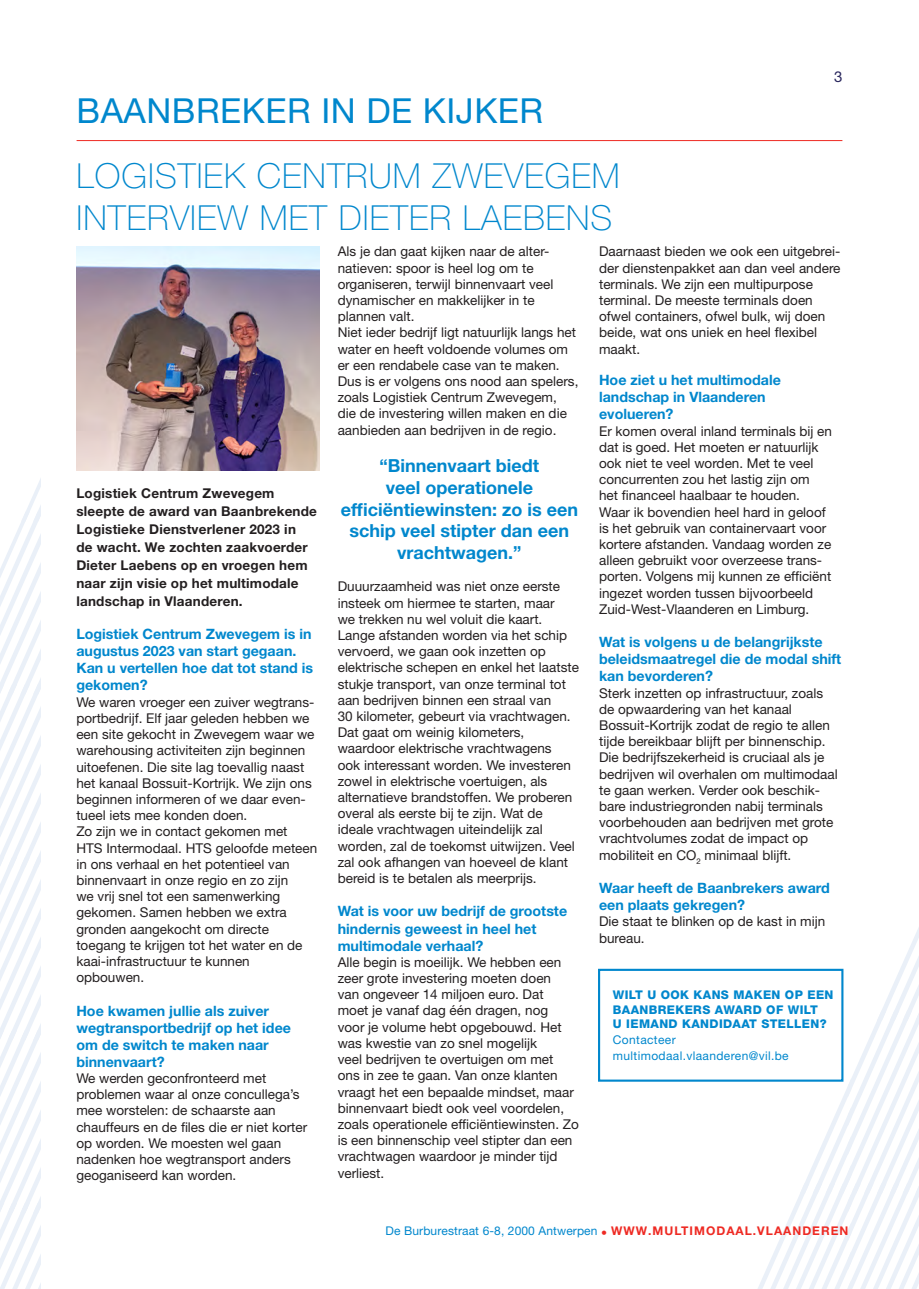
<style>
.page{position:relative;width:919px;height:1289px;background:#fff}
.page>*{position:absolute;margin:0;border:0;box-sizing:border-box;transform-origin:0 0}
.T1{font:100 34.5px "Helvetica Neue LT Std";letter-spacing:.03em;color:#0087cd}
.T1_header{font:34.5px "Helvetica Neue LT Std";letter-spacing:.015em;color:#0087cd}
.T2{font:700 18px/21.6px "Helvetica Neue LT Std";color:#0087cd;text-align:center}
.t1{font:15px "Helvetica Neue LT Std";color:#29265d}
.T2-2{font:700 14.25px/17.1px "Helvetica Neue LT Std";color:#0087cd}
.body{font:13.5px/16.2px "Helvetica Neue LT Std";color:#231f20}
.Inleiding{font:700 13.5px/18px "Helvetica Neue LT Std";letter-spacing:.015em;color:#231f20}
.meer_weten_contact{font:12px "Helvetica Neue LT Std";letter-spacing:.01em;color:#0087cd}
.meer_weten{font:800 12px/14.4px "Helvetica Neue LT Std";letter-spacing:.03em;color:#0087cd}
.meer_weten_contact-2{font:12px "Helvetica Neue LT Std";letter-spacing:.03em;color:#0087cd}
.body-2{font:800 12px "Helvetica Neue LT Std";letter-spacing:.03em;color:#0087cd}
.s1{color:#ee2a23}
.s2{font-weight:700;color:#ee2a23}
</style>
<div class="page">
<svg style="left:598px;top:927px;width:321px;height:362px"></svg>
<hr style="left:77px;top:140px;width:765px;height:1px;background:#ee2a23">
<svg style="left:0;top:478px;width:41px;height:810px"></svg>
<img style="left:77px;top:246px;width:243px;height:224px">
<div style="left:598px;top:968px;width:245px;height:113px;border:2px solid #0087cd"></div>
<p class="T1_header" style="left:77px;top:90px;width:468px">BAANBREKER IN DE KIJKER</p>
<p class="T1" style="left:77px;top:156px;width:544px">LOGISTIEK CENTRUM ZWEVEGEM</p>
<p class="T1" style="left:77px;top:198px;width:537px">INTERVIEW MET DIETER LAEBENS</p>
<p class="t1" style="left:834px;top:68px;width:10px">3</p>
<p class="Inleiding" style="left:76px;top:483px;width:242px">Logistiek Centrum Zwevegem sleepte de award van Baanbrekende<br>Logistieke Dienstverlener 2023 in<br>de wacht. We zochten zaakvoerder<br>Dieter Laebens op en vroegen hem naar zijn visie op het multimodale landschap in Vlaanderen.</p>
<p class="T2-2" style="left:76px;top:625px;width:238px">Logistiek Centrum Zwevegem is in augustus 2023 van start gegaan.<br>Kan u vertellen hoe dat tot stand is gekomen?</p>
<p class="body" style="left:76px;top:693px;width:239px">We waren vroeger een zuiver wegtrans&shy;portbedrijf. Elf jaar geleden hebben we een site gekocht in Zwevegem waar we warehousing activiteiten zijn beginnen uitoefenen. Die site lag toevallig naast het kanaal Bossuit-Kortrijk. We zijn ons beginnen informeren of we daar even&shy;tueel iets mee konden doen.</p>
<p class="body" style="left:76px;top:823px;width:213px">Zo zijn we in contact gekomen met</p>
<p class="body" style="left:76px;top:839px;width:242px">HTS Intermodaal. HTS geloofde meteen in ons verhaal en het potentieel van</p>
<p class="body" style="left:76px;top:871px;width:228px">binnenvaart in onze regio en zo zijn we vrij snel tot een samenwerking gekomen. Samen hebben we extra gronden aangekocht om directe toegang te krijgen tot het water en de kaai-infrastructuur te kunnen opbouwen.</p>
<p class="T2-2" style="left:76px;top:1001px;width:216px">Hoe kwamen jullie als zuiver wegtransportbedrijf op het idee om de switch te maken naar binnenvaart?</p>
<p class="body" style="left:76px;top:1069px;width:232px">We werden geconfronteerd met problemen waar al onze concullega’s mee worstelen: de schaarste aan chauffeurs en de files die er niet korter op worden. We moesten wel gaan nadenken hoe wegtransport anders geoganiseerd kan worden.</p>
<p class="body" style="left:338px;top:243px;width:217px">Als je dan gaat kijken naar de alter&shy;natieven: spoor is heel log om te organiseren, terwijl binnenvaart veel dynamischer en makkelijker in te plannen valt.</p>
<p class="body" style="left:338px;top:324px;width:242px">Niet ieder bedrijf ligt natuurlijk langs het water en heeft voldoende volumes om er een rendabele case van te maken.<br>Dus is er volgens ons nood aan spelers, zoals Logistiek Centrum Zwevegem, die de investering willen maken en die aanbieden aan bedrijven in de regio.</p>
<p class="T2" style="left:340px;top:455px;width:239px">“Binnenvaart biedt<br>veel operationele efficiëntiewinsten: zo is een schip veel stipter dan een vrachtwagen.”</p>
<p class="body" style="left:338px;top:578px;width:243px">Duuurzaamheid was niet onze eerste insteek om hiermee te starten, maar<br>we trekken nu wel voluit die kaart.<br>Lange afstanden worden via het schip vervoerd, we gaan ook inzetten op elektrische schepen en enkel het laatste stukje transport, van onze terminal tot aan bedrijven binnen een straal van<br>30 kilometer, gebeurt via vrachtwagen.<br>Dat gaat om weinig kilometers, waardoor elektrische vrachtwagens<br>ook interessant worden. We investeren zowel in elektrische voertuigen, als alternatieve brandstoffen. We proberen overal als eerste bij te zijn. Wat de ideale vrachtwagen uiteindelijk zal worden, zal de toekomst uitwijzen. Veel zal ook afhangen van hoeveel de klant bereid is te betalen als meerprijs.</p>
<p class="T2-2" style="left:338px;top:902px;width:231px">Wat is voor uw bedrijf de grootste hindernis geweest in heel het multimodale verhaal?</p>
<p class="body" style="left:338px;top:953px;width:242px">Alle begin is moeilijk. We hebben een zeer grote investering moeten doen<br>van ongeveer 14 miljoen euro. Dat<br>moet je vanaf dag één dragen, nog<br>voor je volume hebt opgebouwd. Het was kwestie van zo snel mogelijk<br>veel bedrijven te overtuigen om met<br>ons in zee te gaan. Van onze klanten vraagt het een bepaalde mindset, maar binnenvaart biedt ook veel voordelen, zoals operationele efficiëntiewinsten. Zo is een binnenschip veel stipter dan een vrachtwagen waardoor je minder tijd verliest.</p>
<p class="body" style="left:599px;top:243px;width:243px">Daarnaast bieden we ook een uitgebrei&shy;der dienstenpakket aan dan veel andere terminals. We zijn een multipurpose terminal. De meeste terminals doen ofwel containers, ofwel bulk, wij doen beide, wat ons uniek en heel flexibel maakt.</p>
<p class="T2-2" style="left:599px;top:371px;width:183px">Hoe ziet u het multimodale landschap in Vlaanderen evolueren?</p>
<p class="body" style="left:599px;top:422px;width:234px">Er komen overal inland terminals bij en dat is goed. Het moeten er natuurlijk ook niet te veel worden. Met te veel concurrenten zou het lastig zijn om het financeel haalbaar te houden.<br>Waar ik bovendien heel hard in geloof is het gebruik van containervaart voor kortere afstanden. Vandaag worden ze alleen gebruikt voor overzeese trans&shy;porten. Volgens mij kunnen ze efficiënt ingezet worden tussen bijvoorbeeld Zuid-West-Vlaanderen en Limburg.</p>
<p class="T2-2" style="left:599px;top:633px;width:244px">Wat is volgens u de belangrijkste beleidsmaatregel die de modal shift kan bevorderen?</p>
<p class="body" style="left:599px;top:684px;width:240px">Sterk inzetten op infrastructuur, zoals de opwaardering van het kanaal Bossuit-Kortrijk zodat de regio te allen tijde bereikbaar blijft per binnenschip.<br>Die bedrijfszekerheid is cruciaal als je bedrijven wil overhalen om multimodaal te gaan werken. Verder ook beschik&shy;bare industriegronden nabij terminals voorbehouden aan bedrijven met grote vrachtvolumes zodat de impact op mobiliteit en CO<sub>2</sub> minimaal blijft.</p>
<p class="T2-2" style="left:599px;top:879px;width:232px">Waar heeft de Baanbrekers award een plaats gekregen?</p>
<p class="body" style="left:599px;top:913px;width:228px">Die staat te blinken op de kast in mijn bureau.</p>
<p class="body-2" style="left:613px;top:987px;width:222px">WILT U OOK KANS MAKEN OP EEN</p>
<p class="meer_weten" style="left:613px;top:1002px;width:215px">BAANBREKERS AWARD OF WILT<br>U IEMAND KANDIDAAT STELLEN?</p>
<p class="meer_weten_contact-2" style="left:613px;top:1032px;width:64px">Contacteer</p>
<p class="meer_weten_contact-2" style="left:613px;top:1048px;width:177px">multimodaal.vlaanderen@vil.be</p>
<p class="meer_weten_contact" style="left:385px;top:1223px;width:464px">De Burburestraat 6-8, 2000 Antwerpen <span class="s1">•</span> <span class="s2">WWW.MULTIMODAAL.VLAANDEREN</span></p>
</div>
